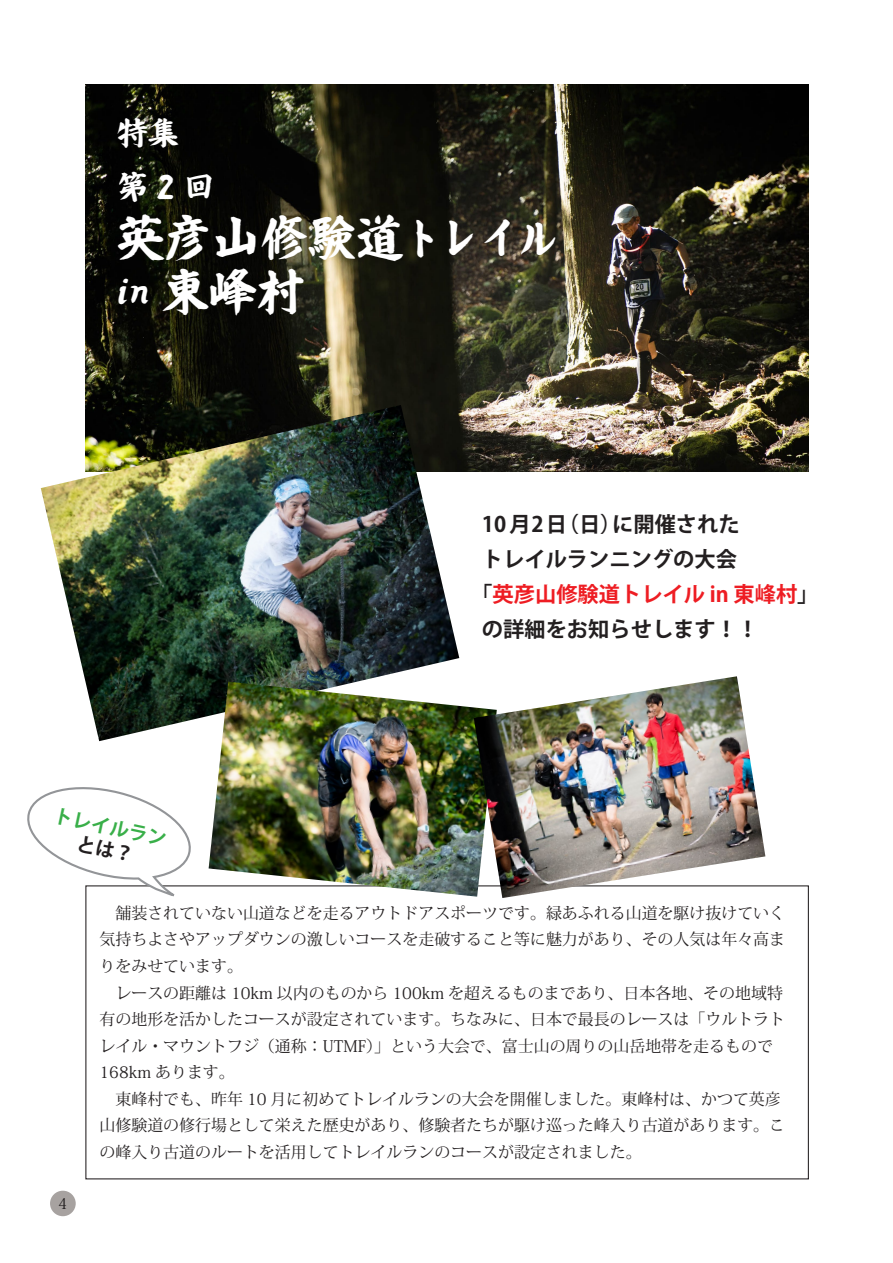
<style>
.page{position:relative;width:893px;height:1263px;background:#fff}
.page>*{position:absolute;margin:0;border:0;box-sizing:border-box;transform-origin:0 0}
.t1{font:47.85px "HGS Hakushu Futo Kaishotai";color:#fff}
.t2{font:30.9px "HGS Hakushu Futo Kaishotai";color:#fff}
.t3{font:700 21.3px "Koz Go Pro";color:#231f20}
.t4{font:700 21.3px "Koz Go Pro";color:#ee1d23}
.t5{font:700 19.2px "Koz Go Pro";color:#39af49}
.t6{font:15.9px/26.5px "Koz Min Pro";color:#231f20}
.t7{font:14.85px "Koz Min Pro";color:#231f20}
.s1{font-size:37.2px}
.s2{color:#231f20}
</style>
<div class="page">
<div style="left:50px;top:1191px;width:26px;height:25px;background:#a7a2a0;border-radius:50%"></div>
<img style="left:85px;top:85px;width:723px;height:387px">
<img style="left:41px;top:405px;width:418px;height:336px">
<img style="left:209px;top:682px;width:265px;height:215px">
<img style="left:474px;top:676px;width:291px;height:222px">
<svg style="left:27px;top:787px;width:168px;height:112px"></svg>
<p class="t2" style="left:117px;top:118px;width:63px">特集</p>
<p class="t2" style="left:117px;top:172px;width:99px">第2回</p>
<p class="t1" style="left:117px;top:214px;width:445px">英彦山修験道トレイル</p>
<p class="t1" style="left:117px;top:267px;width:189px"><span class="s1">in</span> 東峰村</p>
<p class="t5" style="left:57px;top:803px;width:116px;rotate:12deg">トレイルラン</p>
<p class="t3" style="left:482px;top:510px;width:259px">10 月2日（日）に開催された</p>
<p class="t3" style="left:482px;top:545px;width:257px">トレイルランニングの大会</p>
<p class="t4" style="left:471px;top:580px;width:349px"><span class="s2">「</span>英彦山修験道トレイル in 東峰村<span class="s2">」</span></p>
<p class="t3" style="left:482px;top:615px;width:278px">の詳細をお知らせします！！</p>
<p class="t7" style="left:58px;top:1193px;width:11px">4</p>
<p class="t6" style="left:99px;top:899px;width:687px;text-align:justify">　舗装されていない山道などを走るアウトドアスポーツです。緑あふれる山道を駆け抜けていく気持ちよさやアップダウンの激しいコースを走破すること等に魅力があり、その人気は年々高まりをみせています。</p>
<p class="t6" style="left:99px;top:979px;width:687px">　レースの距離は 10km 以内のものから 100km を超えるものまであり、日本各地、その地域特有の地形を活かしたコースが設定されています。ちなみに、日本で最長のレースは「ウルトラトレイル・マウントフジ（通称：UTMF）」という大会で、富士山の周りの山岳地帯を走るもので168km あります。</p>
<p class="t6" style="left:99px;top:1085px;width:687px">　東峰村でも、昨年 10 月に初めてトレイルランの大会を開催しました。東峰村は、かつて英彦山修験道の修行場として栄えた歴史があり、修験者たちが駆け巡った峰入り古道があります。この峰入り古道のルートを活用してトレイルランのコースが設定されました。</p>
</div>
